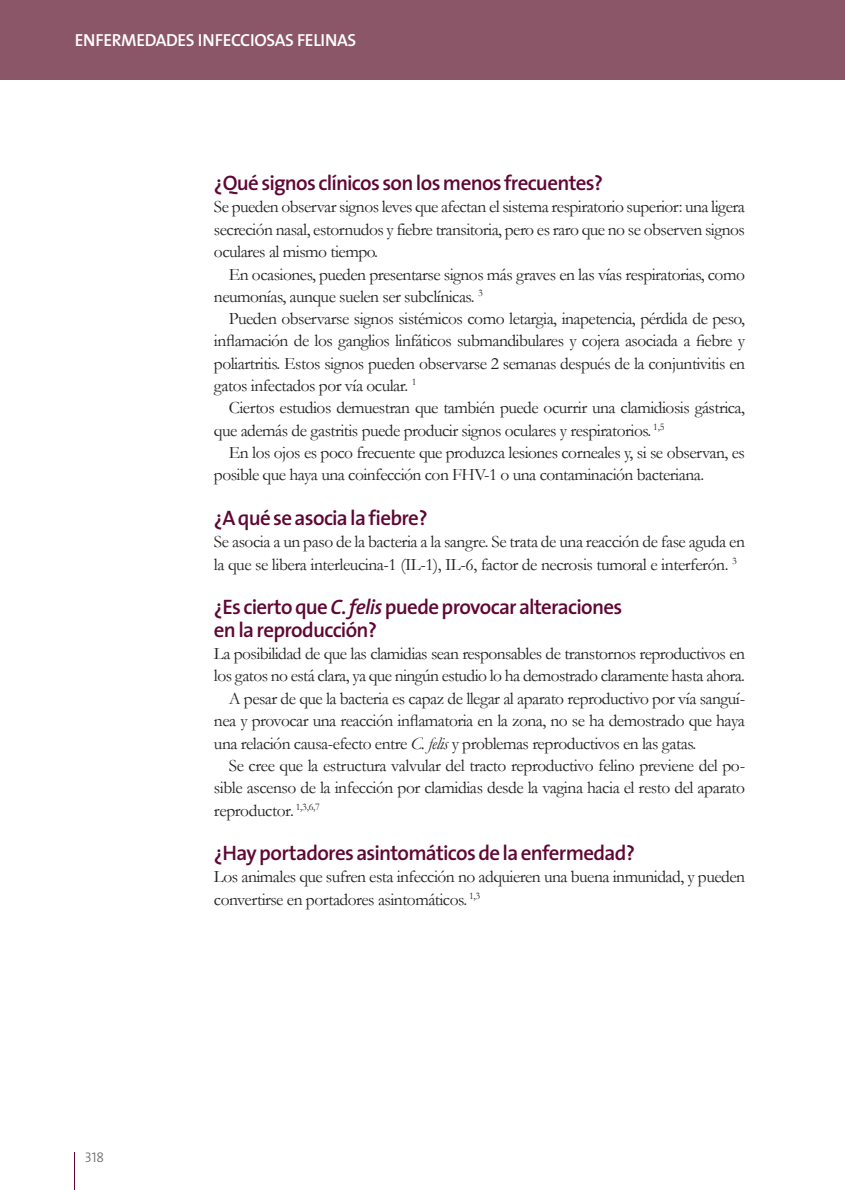
<style>
.page{position:relative;width:845px;height:1190px;background:#fff}
.page>*{position:absolute;margin:0;border:0;box-sizing:border-box;transform-origin:0 0}
.t1{font:600 21px/22.4px "Hckfwf The Sans";letter-spacing:-.035em;color:#5f0634}
.t2{font:17.5px/22.4px "Plgpkh Garamond";letter-spacing:-.03em;color:#231f20}
.t3{font:17.5px "Bdxwjw Garamond";letter-spacing:-.03em;color:#231f20}
.t4{font:600 17.5px "Hckfwf The Sans";letter-spacing:-.02em;color:#fff}
.t5{font:14px "Qnjpsk The Sans Light Caps";color:#636366}
.s1{font-family:"Hprkvw The Sans";font-style:italic}
.s2{font-family:"Kgljsd Garamond";font-style:italic}
</style>
<div class="page">
<div style="left:0;top:0;width:844px;height:80px;background:#8c5669"></div>
<hr style="left:74px;top:1151px;width:1px;height:38px;background:#5f0634">
<hr style="left:844px;top:0;width:1px;height:80px;background:#8c5669">
<p class="t4" style="left:75px;top:26px;width:283px">ENFERMEDADES INFECCIOSAS FELINAS</p>
<p class="t5" style="left:85px;top:1145px;width:21px">318</p>
<p class="t1" style="left:214px;top:171px;width:390px">¿Qué signos clínicos son los menos frecuentes?</p>
<p class="t2" style="left:214px;top:195px;width:532px;text-align:justify">Se pueden observar signos leves que afectan el sistema respiratorio superior: una ligera secreción nasal, estornudos y fiebre transitoria, pero es raro que no se observen signos oculares al mismo tiempo.</p>
<p class="t2" style="left:214px;top:262px;width:532px;text-indent:15px">En ocasiones, pueden presentarse signos más graves en las vías respiratorias, como neumonías, aunque suelen ser subclínicas. <sup>3</sup></p>
<p class="t2" style="left:229px;top:307px;width:517px">Pueden observarse signos sistémicos como letargia, inapetencia, pérdida de peso,</p>
<p class="t3" style="left:214px;top:330px;width:532px">inflamación de los ganglios linfáticos submandibulares y cojera asociada a fiebre y</p>
<p class="t2" style="left:214px;top:352px;width:532px">poliartritis. Estos signos pueden observarse 2 semanas después de la conjuntivitis en gatos infectados por vía ocular. <sup>1</sup></p>
<p class="t2" style="left:214px;top:396px;width:532px;text-indent:15px">Ciertos estudios demuestran que también puede ocurrir una clamidiosis gástrica, que además de gastritis puede producir signos oculares y respiratorios. <sup>1,5</sup></p>
<p class="t2" style="left:214px;top:441px;width:532px;text-indent:15px">En los ojos es poco frecuente que produzca lesiones corneales y, si se observan, es posible que haya una coinfección con FHV-1 o una contaminación bacteriana.</p>
<p class="t1" style="left:214px;top:506px;width:215px">¿A qué se asocia la fiebre?</p>
<p class="t2" style="left:214px;top:530px;width:532px">Se asocia a un paso de la bacteria a la sangre. Se trata de una reacción de fase aguda en la que se libera interleucina-1 (IL-1), IL-6, factor de necrosis tumoral e interferón. <sup>3</sup></p>
<p class="t1" style="left:214px;top:595px;width:410px">¿Es cierto que <span class="s1">C. felis</span> puede provocar alteraciones en la reproducción?</p>
<p class="t2" style="left:214px;top:642px;width:532px;text-align:right">La posibilidad de que las clamidias sean responsables de transtornos reproductivos en los gatos no está clara, ya que ningún estudio lo ha demostrado claramente hasta ahora.<br>A pesar de que la bacteria es capaz de llegar al aparato reproductivo por vía sanguí-</p>
<p class="t3" style="left:214px;top:710px;width:532px">nea y provocar una reacción inflamatoria en la zona, no se ha demostrado que haya</p>
<p class="t2" style="left:214px;top:731px;width:484px">una relación causa-efecto entre <span class="s2">C. felis</span> y problemas reproductivos en las gatas.</p>
<p class="t2" style="left:229px;top:754px;width:517px">Se cree que la estructura valvular del tracto reproductivo felino previene del po-</p>
<p class="t2" style="left:214px;top:776px;width:532px">sible ascenso de la infección por clamidias desde la vagina hacia el resto del aparato</p>
<p class="t2" style="left:214px;top:798px;width:107px">reproductor. <sup>1,3,6,7</sup></p>
<p class="t1" style="left:214px;top:841px;width:422px">¿Hay portadores asintomáticos de la enfermedad?</p>
<p class="t2" style="left:214px;top:865px;width:532px">Los animales que sufren esta infección no adquieren una buena inmunidad, y pueden convertirse en portadores asintomáticos. <sup>1,3</sup></p>
</div>
